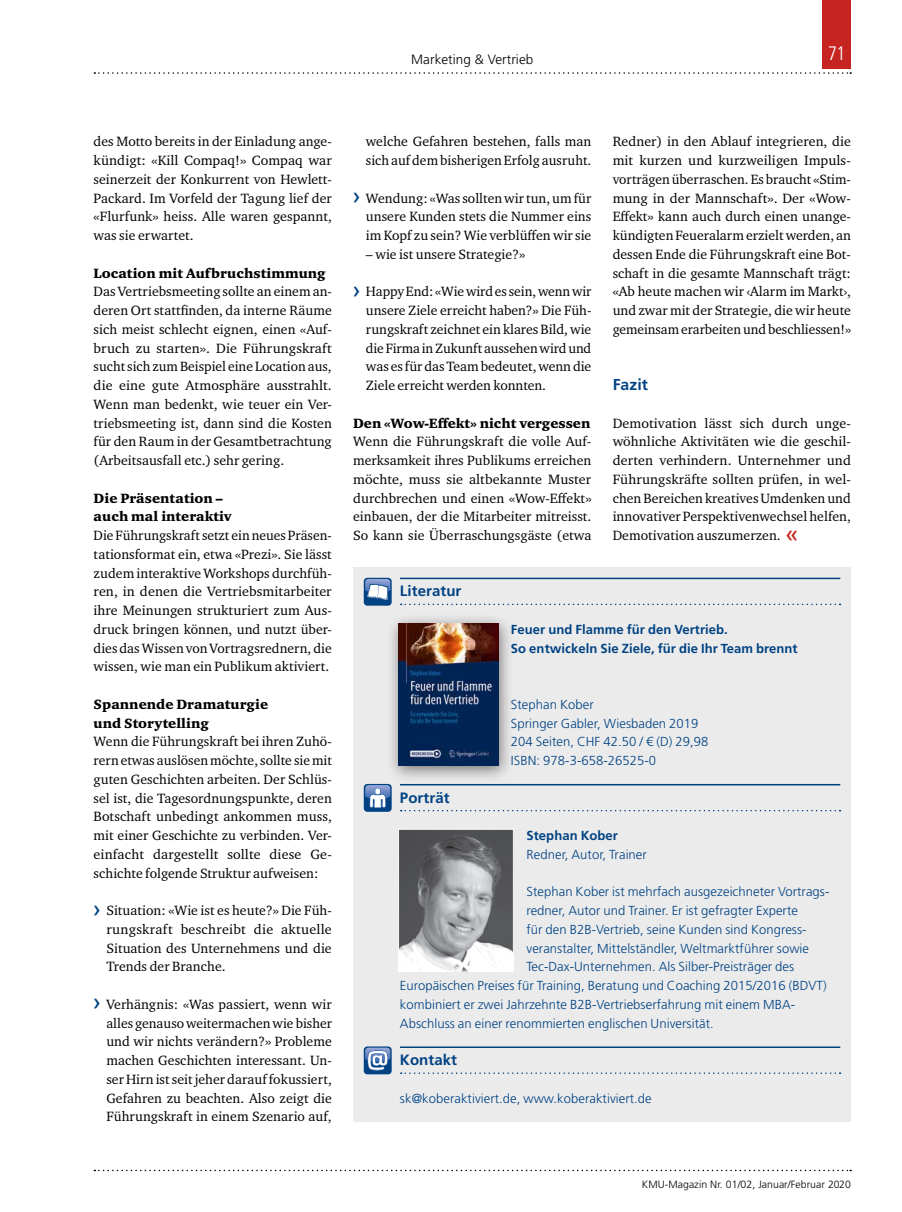
<style>
.page{position:relative;width:902px;height:1212px;background:#fff}
.page>*{position:absolute;margin:0;border:0;box-sizing:border-box;transform-origin:0 0}
.t1{font:300 condensed 19.5px "Frutiger LT Std";color:#fff}
.t2{font:700 15.75px "Frutiger LT Std";letter-spacing:.005em;color:#004282}
.t3{font:700 15px "Frutiger LT Std";letter-spacing:.005em;color:#004282}
.t4{font:13.8px/18.8px "Charter ITC Std";letter-spacing:.005em;color:#000;text-align:justify}
.t5{font:900 13.8px/18.8px "Charter ITC Std";letter-spacing:.005em;color:#000}
.t6{font:300 13.5px "Frutiger LT Std";letter-spacing:.005em;color:#000}
.t7{font:300 13.05px/18.8px "Frutiger LT Std";letter-spacing:.005em;color:#004282}
.t8{font:700 13.05px/18.8px "Frutiger LT Std";letter-spacing:.005em;color:#004282}
.t9{font:300 10.5px "Frutiger LT Std";letter-spacing:.005em;color:#000}
.s1{font-family:"Frutiger LT Std";font-size:24px;color:#004282}
.s2{font-family:"Frutiger LT Std";font-size:24px;color:#c52420}
</style>
<div class="page">
<svg style="left:94px;top:72px;width:757px;height:2px"></svg>
<div style="left:822px;top:0;width:28px;height:68px;background:#c52420"></div>
<svg style="left:94px;top:1170px;width:757px;height:1px"></svg>
<div style="left:353px;top:567px;width:497px;height:554px;background:#ebebec"></div>
<hr style="left:400px;top:578px;width:440px;height:1px;background:#004282">
<svg style="left:400px;top:604px;width:440px;height:1px"></svg>
<hr style="left:400px;top:784px;width:440px;height:1px;background:#004282">
<svg style="left:400px;top:810px;width:440px;height:1px"></svg>
<hr style="left:400px;top:1046px;width:440px;height:2px;background:#004282">
<svg style="left:400px;top:1072px;width:440px;height:2px"></svg>
<div style="left:364px;top:578px;width:27px;height:28px;background:#004282;border-radius:4px"></div>
<svg style="left:365px;top:579px;width:25px;height:21px"></svg>
<div style="left:364px;top:784px;width:27px;height:28px;background:#004282;border-radius:4px"></div>
<svg style="left:365px;top:785px;width:25px;height:23px"></svg>
<svg style="left:364px;top:1046px;width:27px;height:28px"></svg>
<svg style="left:365px;top:1048px;width:25px;height:22px"></svg>
<img style="left:400px;top:831px;width:111px;height:138px">
<div style="left:398px;top:829px;width:115px;height:142px;border:1px solid #fff"></div>
<div style="left:386px;top:613px;width:128px;height:170px;background:#000;opacity:.5"></div>
<img style="left:398px;top:623px;width:100px;height:142px">
<p class="t6" style="left:411px;top:51px;width:124px">Marketing &amp; Vertrieb</p>
<h1 class="t1" style="left:827px;top:42px;width:19px">71</h1>
<p class="t4" style="left:94px;top:132px;width:240px">des Motto bereits in der Einladung ange&shy;kündigt: «Kill Compaq!» Compaq war seinerzeit der Konkurrent von Hewlett-Packard. Im Vorfeld der Tagung lief der «Flurfunk» heiss. Alle waren gespannt, was sie erwartet.</p>
<p class="t5" style="left:94px;top:263px;width:234px">Location mit Aufbruchstimmung</p>
<p class="t4" style="left:94px;top:282px;width:240px">Das Vertriebsmeeting sollte an einem an&shy;deren Ort stattfinden, da interne Räume sich meist schlecht eignen, einen «Auf&shy;bruch zu starten». Die Führungskraft sucht sich zum Beispiel eine Location aus, die eine gute Atmosphäre ausstrahlt.<br>Wenn man bedenkt, wie teuer ein Ver&shy;triebsmeeting ist, dann sind die Kosten für den Raum in der Gesamtbetrachtung (Arbeitsausfall etc.) sehr gering.</p>
<p class="t5" style="left:94px;top:488px;width:140px">Die Präsentation – auch mal interaktiv</p>
<p class="t4" style="left:94px;top:526px;width:240px">Die Führungskraft setzt ein neues Präsen&shy;tationsformat ein, etwa «Prezi». Sie lässt zudem interaktive Workshops durchfüh&shy;ren, in denen die Vertriebsmitarbeiter ihre Meinungen strukturiert zum Aus&shy;druck bringen können, und nutzt über&shy;dies das Wissen von Vortragsrednern, die wissen, wie man ein Publikum aktiviert.</p>
<p class="t5" style="left:94px;top:695px;width:176px">Spannende Dramaturgie und Storytelling</p>
<p class="t4" style="left:94px;top:732px;width:240px">Wenn die Führungskraft bei ihren Zuhö&shy;rern etwas auslösen möchte, sollte sie mit guten Geschichten arbeiten. Der Schlüs&shy;sel ist, die Tagesordnungspunkte, deren Botschaft unbedingt ankommen muss, mit einer Geschichte zu verbinden. Ver&shy;einfacht dargestellt sollte diese Ge&shy;schichte folgende Struktur aufweisen:</p>
<p class="t4" style="left:106px;top:901px;width:227px;text-indent:-13px"><span class="s1">›</span> Situation: «Wie ist es heute?» Die Füh&shy;rungskraft beschreibt die aktuelle Situation des Unternehmens und die Trends der Branche.</p>
<p class="t4" style="left:106px;top:994px;width:227px;text-indent:-13px"><span class="s1">›</span> Verhängnis: «Was passiert, wenn wir alles genauso weitermachen wie bisher und wir nichts verändern?» Probleme machen Geschichten interessant. Un&shy;ser Hirn ist seit jeher darauf fokussiert, Gefahren zu beachten. Also zeigt die Führungskraft in einem Szenario auf,</p>
<p class="t4" style="left:366px;top:132px;width:227px">welche Gefahren bestehen, falls man sich auf dem bisherigen Erfolg ausruht.</p>
<p class="t4" style="left:366px;top:188px;width:227px;text-indent:-13px"><span class="s1">›</span> Wendung: «Was sollten wir tun, um für unsere Kunden stets die Nummer eins im Kopf zu sein? Wie verblüffen wir sie</p>
<p class="t4" style="left:366px;top:245px;width:161px">– wie ist unsere Strategie?»</p>
<p class="t4" style="left:366px;top:282px;width:227px;text-indent:-13px"><span class="s1">›</span> Happy End: «Wie wird es sein, wenn wir unsere Ziele erreicht haben?» Die Füh&shy;rungskraft zeichnet ein klares Bild, wie die Firma in Zukunft aussehen wird und was es für das Team bedeutet, wenn die Ziele erreicht werden konnten.</p>
<p class="t5" style="left:353px;top:413px;width:239px">Den «Wow-Effekt» nicht vergessen</p>
<p class="t4" style="left:353px;top:432px;width:240px">Wenn die Führungskraft die volle Auf&shy;merksamkeit ihres Publikums erreichen möchte, muss sie altbekannte Muster durchbrechen und einen «Wow-Effekt» einbauen, der die Mitarbeiter mitreisst.<br>So kann sie Überraschungsgäste (etwa</p>
<p class="t3" style="left:400px;top:582px;width:63px">Literatur</p>
<p class="t4" style="left:612px;top:132px;width:240px">Redner) in den Ablauf integrieren, die mit kurzen und kurzweiligen Impuls&shy;vorträgen überraschen. Es braucht «Stim&shy;mung in der Mannschaft». Der «Wow-Effekt» kann auch durch einen unange&shy;kündigten Feueralarm erzielt werden, an dessen Ende die Führungskraft eine Bot&shy;schaft in die gesamte Mannschaft trägt: «Ab heute machen wir ‹Alarm im Markt›, und zwar mit der Strategie, die wir heute gemeinsam erarbeiten und beschliessen!»</p>
<p class="t2" style="left:612px;top:375px;width:37px">Fazit</p>
<p class="t4" style="left:612px;top:413px;width:240px">Demotivation lässt sich durch unge&shy;wöhnliche Aktivitäten wie die geschil&shy;derten verhindern. Unternehmer und Führungskräfte sollten prüfen, in wel&shy;chen Bereichen kreatives Umdenken und innovativer Perspektivenwechsel helfen, Demotivation auszumerzen. <span class="s2">«</span></p>
<p class="t8" style="left:511px;top:620px;width:288px">Feuer und Flamme für den Vertrieb.<br>So entwickeln Sie Ziele, für die Ihr Team brennt</p>
<p class="t3" style="left:400px;top:789px;width:51px">Porträt</p>
<p class="t7" style="left:511px;top:695px;width:199px">Stephan Kober<br>Springer Gabler, Wiesbaden 2019<br>204 Seiten, CHF 42.50 / € (D) 29,98<br>ISBN: 978-3-658-26525-0</p>
<p class="t8" style="left:526px;top:826px;width:93px">Stephan Kober</p>
<p class="t7" style="left:526px;top:845px;width:122px">Redner, Autor, Trainer</p>
<p class="t7" style="left:526px;top:883px;width:304px">Stephan Kober ist mehrfach ausgezeichneter Vortrags-</p>
<p class="t7" style="left:526px;top:901px;width:273px">redner, Autor und Trainer. Er ist gefragter Experte</p>
<p class="t7" style="left:526px;top:920px;width:280px">für den B2B-Vertrieb, seine Kunden sind Kongress-</p>
<p class="t7" style="left:526px;top:939px;width:284px">veranstalter, Mittelständler, Weltmarktführer sowie</p>
<p class="t7" style="left:526px;top:958px;width:269px">Tec-Dax-Unternehmen. Als Silber-Preisträger des</p>
<p class="t7" style="left:400px;top:976px;width:428px">Europäischen Preises für Training, Beratung und Coaching 2015/2016 (BDVT)</p>
<p class="t7" style="left:400px;top:995px;width:397px">kombiniert er zwei Jahrzehnte B2B-Vertriebserfahrung mit einem MBA-</p>
<p class="t7" style="left:400px;top:1014px;width:315px">Abschluss an einer renommierten englischen Universität.</p>
<p class="t3" style="left:400px;top:1051px;width:59px">Kontakt</p>
<p class="t7" style="left:400px;top:1089px;width:253px">sk@koberaktiviert.de, www.koberaktiviert.de</p>
<p class="t9" style="left:642px;top:1178px;width:210px">KMU-Magazin Nr. 01/02, Januar/Februar 2020</p>
</div>
